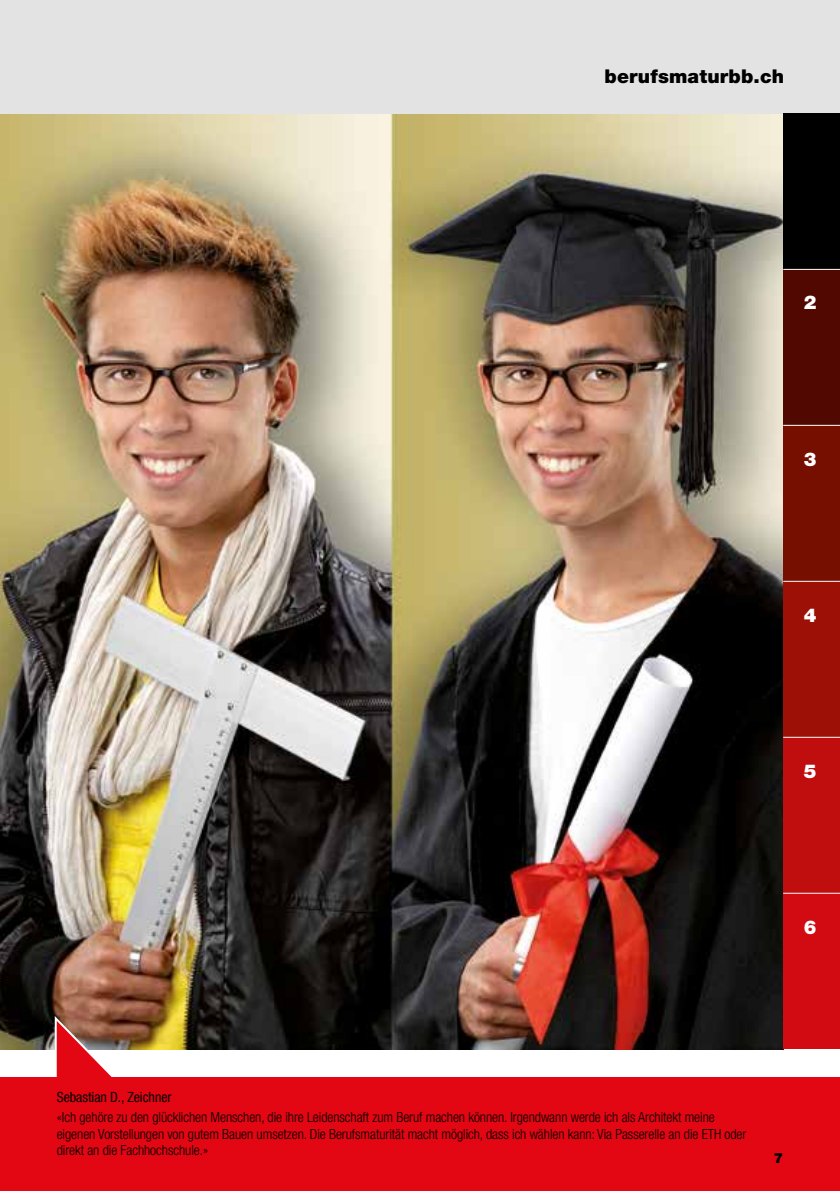
<style>
.page{position:relative;width:840px;height:1191px;background:#fff}
.page>*{position:absolute;margin:0;border:0;box-sizing:border-box;transform-origin:0 0}
.t1{font:900 19px "Helvetica Neue";letter-spacing:.01em;color:#000}
.t2{font:900 19px "Helvetica Neue";color:#fff}
.t3{font:300 condensed 14px/16.8px "Helvetica Neue LT Com";letter-spacing:-.005em;color:#000}
.t4{font:condensed 14px "Helvetica Neue LT Com";letter-spacing:-.005em;color:#000}
.t5{font:900 14px "Helvetica Neue";color:#000}
</style>
<div class="page">
<img style="left:0;top:113px;width:782px;height:936px">
<div style="left:0;top:0;width:839px;height:113px;background:#e3e3e3"></div>
<svg style="left:53px;top:1013px;width:68px;height:64px"></svg>
<div style="left:0;top:1077px;width:839px;height:114px;background:#e30613"></div>
<div style="left:782px;top:893px;width:57px;height:156px;background:#d20a11"></div>
<div style="left:782px;top:113px;width:57px;height:156px;background:#000"></div>
<div style="left:782px;top:269px;width:57px;height:156px;background:#500800"></div>
<div style="left:782px;top:425px;width:57px;height:156px;background:#770f00"></div>
<div style="left:782px;top:581px;width:57px;height:156px;background:#9c1006"></div>
<div style="left:782px;top:737px;width:57px;height:156px;background:#c00d0e"></div>
<hr style="left:782px;top:269px;width:57px;height:1px;background:#fff">
<hr style="left:782px;top:425px;width:57px;height:1px;background:#fff">
<hr style="left:782px;top:581px;width:57px;height:1px;background:#fff">
<hr style="left:782px;top:737px;width:57px;height:1px;background:#fff">
<hr style="left:782px;top:892px;width:57px;height:1px;background:#fff">
<h1 class="t1" style="left:604px;top:65px;width:181px">berufsmaturbb.ch</h1>
<h1 class="t2" style="left:803px;top:291px;width:14px">2</h1>
<h1 class="t2" style="left:803px;top:447px;width:14px">3</h1>
<h1 class="t2" style="left:803px;top:603px;width:14px">4</h1>
<h1 class="t2" style="left:803px;top:759px;width:14px">5</h1>
<h1 class="t2" style="left:803px;top:916px;width:14px">6</h1>
<p class="t4" style="left:57px;top:1089px;width:116px">Sebastian D., Zeichner</p>
<p class="t3" style="left:57px;top:1108px;width:690px">«Ich gehöre zu den glücklichen Menschen, die ihre Leidenschaft zum Beruf machen können. Irgendwann werde ich als Architekt meine eigenen Vorstellungen von gutem Bauen umsetzen. Die Berufsmaturität macht möglich, dass ich wählen kann: Via Passerelle an die ETH oder direkt an die Fachhochschule.»</p>
<p class="t5" style="left:773px;top:1149px;width:11px">7</p>
</div>
